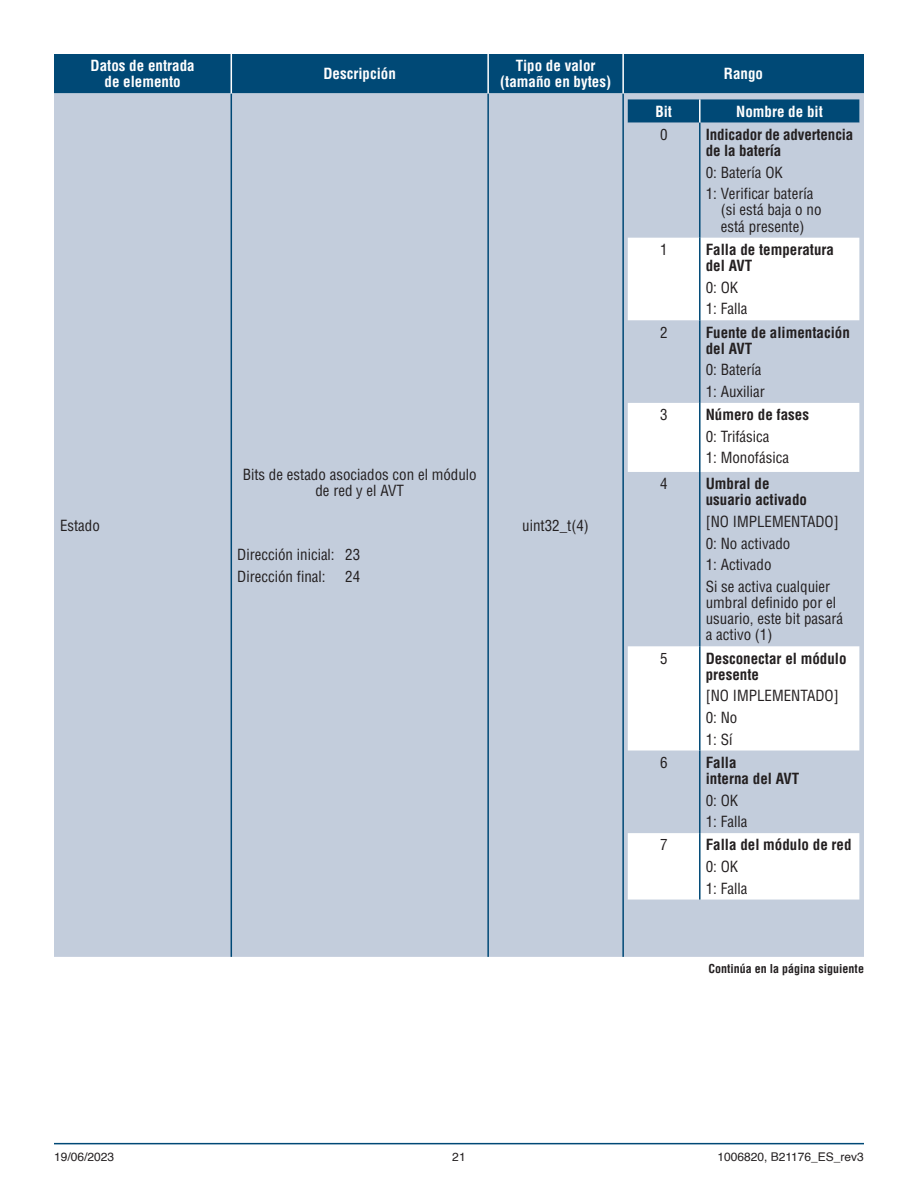
<style>
.page{position:relative;width:918px;height:1188px;background:#fff}
.page>*{position:absolute;margin:0;border:0;box-sizing:border-box;transform-origin:0 0}
.Table_body{font:condensed 15px/16.2px "Helvetica";color:#231f20}
.Table_body_Bold{font:700 condensed 15px/16.2px "Helvetica";color:#231f20}
.Table_Head_white{font:700 condensed 15px/16.2px "Helvetica";color:#fff;text-align:center}
.Table_body_center{font:condensed 15px "Helvetica";color:#231f20}
.t1{font:12px "Helvetica";color:#231f20}
.Table_body-2{font:700 condensed 12px "Helvetica";color:#231f20}
</style>
<div class="page">
<hr style="left:54px;top:1143px;width:810px;height:1px;background:#004976">
<div style="left:54px;top:54px;width:810px;height:39px;background:#004976"></div>
<div style="left:54px;top:93px;width:810px;height:864px;background:#c3cddc"></div>
<hr style="left:231px;top:93px;width:1px;height:864px;background:#004976">
<hr style="left:487px;top:93px;width:2px;height:864px;background:#004976">
<hr style="left:622px;top:93px;width:2px;height:864px;background:#004976">
<hr style="left:231px;top:54px;width:1px;height:39px;background:#fff">
<hr style="left:487px;top:54px;width:2px;height:39px;background:#fff">
<hr style="left:622px;top:54px;width:2px;height:39px;background:#fff">
<svg style="left:628px;top:99px;width:231px;height:24px;background:#074e7a"></svg>
<div style="left:628px;top:123px;width:231px;height:115px;background:#c3cddc"></div>
<svg style="left:628px;top:238px;width:231px;height:662px;fill:#c3cddc"></svg>
<hr style="left:699px;top:99px;width:2px;height:24px;background:#fff">
<hr style="left:699px;top:123px;width:2px;height:115px;background:#004976">
<hr style="left:699px;top:238px;width:2px;height:82px;background:#004976">
<hr style="left:699px;top:320px;width:2px;height:83px;background:#004976">
<hr style="left:699px;top:403px;width:2px;height:69px;background:#004976">
<hr style="left:699px;top:472px;width:2px;height:174px;background:#004976">
<hr style="left:699px;top:646px;width:2px;height:105px;background:#004976">
<hr style="left:699px;top:751px;width:2px;height:82px;background:#004976">
<hr style="left:699px;top:833px;width:2px;height:67px;background:#004976">
<p class="Table_Head_white" style="left:91px;top:58px;width:106px">Datos de entrada de elemento</p>
<p class="Table_Head_white" style="left:323px;top:66px;width:74px">Descripción</p>
<p class="Table_Head_white" style="left:500px;top:58px;width:112px">Tipo de valor (tamaño en bytes)</p>
<p class="Table_Head_white" style="left:724px;top:66px;width:41px">Rango</p>
<p class="Table_body" style="left:60px;top:517px;width:41px">Estado</p>
<p class="Table_body" style="left:243px;top:466px;width:236px;text-align:center">Bits de estado asociados con el módulo de red y el AVT</p>
<p class="Table_body" style="left:237px;top:547px;width:124px">Dirección inicial: 23</p>
<p class="Table_body" style="left:237px;top:568px;width:90px">Dirección final:</p>
<p class="Table_body" style="left:345px;top:568px;width:16px">24</p>
<p class="Table_body_center" style="left:522px;top:516px;width:68px">uint32_t(4)</p>
<p class="Table_Head_white" style="left:655px;top:103px;width:18px">Bit</p>
<p class="Table_Head_white" style="left:736px;top:103px;width:88px">Nombre de bit</p>
<p class="Table_body_center" style="left:660px;top:125px;width:9px">0</p>
<p class="Table_body_Bold" style="left:706px;top:126px;width:149px">Indicador de advertencia de la batería</p>
<p class="Table_body" style="left:706px;top:164px;width:79px">0: Batería OK</p>
<p class="Table_body" style="left:721px;top:186px;width:102px;text-indent:-15px">1: Verificar batería (si está baja o no está presente)</p>
<p class="Table_body_center" style="left:660px;top:240px;width:9px">1</p>
<p class="Table_body_Bold" style="left:706px;top:241px;width:130px">Falla de temperatura del AVT</p>
<p class="Table_body" style="left:706px;top:279px;width:34px">0: OK</p>
<p class="Table_body" style="left:706px;top:301px;width:43px">1: Falla</p>
<p class="Table_body_center" style="left:660px;top:323px;width:9px">2</p>
<p class="Table_body_Bold" style="left:706px;top:324px;width:146px">Fuente de alimentación del AVT</p>
<p class="Table_body" style="left:706px;top:362px;width:57px">0: Batería</p>
<p class="Table_body" style="left:706px;top:383px;width:61px">1: Auxiliar</p>
<p class="Table_body_center" style="left:660px;top:405px;width:9px">3</p>
<p class="Table_body_Bold" style="left:706px;top:406px;width:105px">Número de fases</p>
<p class="Table_body" style="left:706px;top:428px;width:65px">0: Trifásica</p>
<p class="Table_body" style="left:706px;top:450px;width:85px">1: Monofásica</p>
<p class="Table_body_center" style="left:660px;top:474px;width:9px">4</p>
<p class="Table_body_Bold" style="left:706px;top:476px;width:103px">Umbral de usuario activado</p>
<p class="Table_body" style="left:706px;top:513px;width:134px">[NO IMPLEMENTADO]</p>
<p class="Table_body" style="left:706px;top:535px;width:86px">0: No activado</p>
<p class="Table_body" style="left:706px;top:557px;width:67px">1: Activado</p>
<p class="Table_body" style="left:706px;top:578px;width:139px">Si se activa cualquier umbral definido por el usuario, este bit pasará a activo (1)</p>
<p class="Table_body_center" style="left:660px;top:649px;width:9px">5</p>
<p class="Table_body_Bold" style="left:706px;top:650px;width:142px">Desconectar el módulo presente</p>
<p class="Table_body" style="left:706px;top:688px;width:134px">[NO IMPLEMENTADO]</p>
<p class="Table_body" style="left:706px;top:709px;width:33px">0: No</p>
<p class="Table_body" style="left:706px;top:731px;width:28px">1: Sí</p>
<p class="Table_body_center" style="left:660px;top:753px;width:9px">6</p>
<p class="Table_body_Bold" style="left:706px;top:754px;width:95px">Falla<br>interna del AVT</p>
<p class="Table_body" style="left:706px;top:792px;width:34px">0: OK</p>
<p class="Table_body" style="left:706px;top:813px;width:43px">1: Falla</p>
<p class="Table_body_center" style="left:660px;top:836px;width:9px">7</p>
<p class="Table_body_Bold" style="left:706px;top:837px;width:147px">Falla del módulo de red</p>
<p class="Table_body" style="left:706px;top:858px;width:34px">0: OK</p>
<p class="Table_body" style="left:706px;top:880px;width:43px">1: Falla</p>
<p class="Table_body-2" style="left:709px;top:961px;width:157px">Continúa en la página siguiente</p>
<p class="t1" style="left:54px;top:1147px;width:62px">19/06/2023</p>
<p class="t1" style="left:452px;top:1147px;width:15px">21</p>
<p class="t1" style="left:717px;top:1147px;width:148px">1006820, B21176_ES_rev3</p>
</div>
